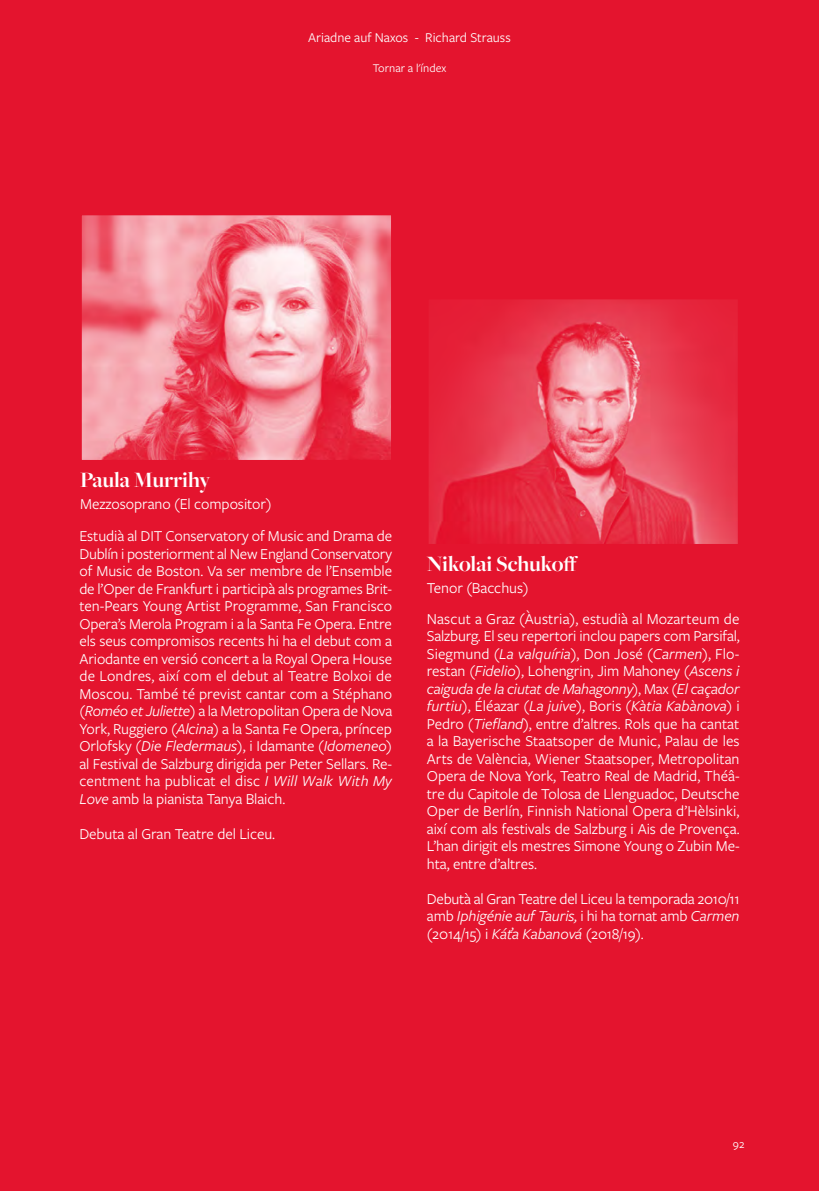
<style>
.page{position:relative;width:819px;height:1191px;background:#e4142e}
.page>*{position:absolute;margin:0;border:0;box-sizing:border-box;transform-origin:0 0}
.t1{font:700 22.75px "Freight Big Pro";letter-spacing:-.005em;color:#fff}
.t2{font:15.75px/17.5px "Freight Sans Pro";letter-spacing:-.005em;color:#fff;text-align:justify}
.t3{font:14px "Freight Sans Pro";color:#fff}
.t4{font:12.25px "Freight Sans Pro";color:#fff}
.s1{font-style:italic}
</style>
<div class="page">
<svg style="left:429px;top:299px;width:309px;height:245px"></svg>
<svg style="left:81px;top:215px;width:310px;height:245px;background:#f0828f"></svg>
<p class="t3" style="left:308px;top:28px;width:204px">Ariadne auf Naxos - Richard Strauss</p>
<p class="t4" style="left:373px;top:60px;width:75px">Tornar a l'índex</p>
<h1 class="t1" style="left:80px;top:464px;width:132px">Paula Murrihy</h1>
<p class="t2" style="left:79px;top:526px;width:314px">Estudià al DIT Conservatory of Music and Drama de Dublín i posteriorment al New England Conservatory of Music de Boston. Va ser membre de l’Ensemble de l’Oper de Frankfurt i participà als programes Brit&shy;ten-Pears Young Artist Programme, San Francisco Opera’s Merola Program i a la Santa Fe Opera. Entre els seus compromisos recents hi ha el debut com a Ariodante en versió concert a la Royal Opera House de Londres, així com el debut al Teatre Bolxoi de Moscou. També té previst cantar com a Stéphano (<span class="s1">Roméo et Juliette</span>) a la Metropolitan Opera de Nova York, Ruggiero (<span class="s1">Alcina</span>) a la Santa Fe Opera, príncep Orlofsky (<span class="s1">Die Fledermaus</span>), i Idamante (<span class="s1">Idomeneo</span>) al Festival de Salzburg dirigida per Peter Sellars. Re&shy;centment ha publicat el disc <span class="s1">I Will Walk With My Love</span> amb la pianista Tanya Blaich.</p>
<p class="t2" style="left:79px;top:824px;width:197px">Debuta al Gran Teatre del Liceu.</p>
<p class="t2" style="left:80px;top:494px;width:193px">Mezzosoprano (El compositor)</p>
<h1 class="t1" style="left:427px;top:548px;width:152px">Nikolai Schukoff</h1>
<p class="t2" style="left:427px;top:609px;width:314px">Nascut a Graz (Àustria), estudià al Mozarteum de Salzburg. El seu repertori inclou papers com Parsifal, Siegmund (<span class="s1">La valquíria</span>), Don José (<span class="s1">Carmen</span>), Flo&shy;restan (<span class="s1">Fidelio</span>), Lohengrin, Jim Mahoney (<span class="s1">Ascens i caiguda de la ciutat de Mahagonny</span>), Max (<span class="s1">El caçador furtiu</span>), Éléazar (<span class="s1">La juive</span>), Boris (<span class="s1">Kàtia Kabànova</span>) i Pedro (<span class="s1">Tiefland</span>), entre d’altres. Rols que ha cantat a la Bayerische Staatsoper de Munic, Palau de les Arts de València, Wiener Staatsoper, Metropolitan Opera de Nova York, Teatro Real de Madrid, Théâ&shy;tre du Capitole de Tolosa de Llenguadoc, Deutsche Oper de Berlín, Finnish National Opera d’Hèlsinki, així com als festivals de Salzburg i Ais de Provença.<br>L’han dirigit els mestres Simone Young o Zubin Me&shy;hta, entre d’altres.</p>
<p class="t2" style="left:427px;top:889px;width:314px">Debutà al Gran Teatre del Liceu la temporada 2010/11 amb <span class="s1">Iphigénie auf Tauris,</span> i hi ha tornat amb <span class="s1">Carmen </span>(2014/15) i <span class="s1">Káťa Kabanová</span> (2018/19).</p>
<p class="t2" style="left:427px;top:578px;width:103px">Tenor (Bacchus)</p>
<p class="t4" style="left:733px;top:1135px;width:13px">92</p>
</div>
